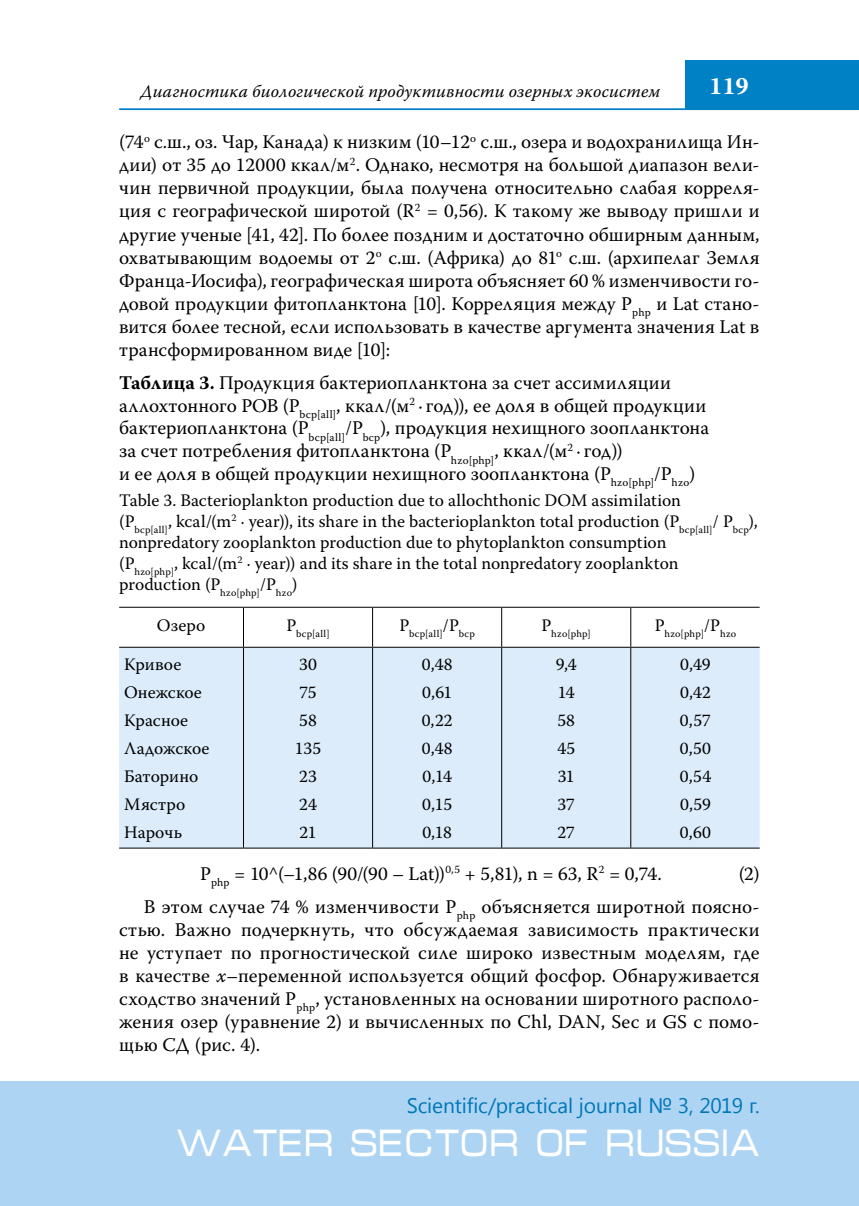
<style>
.page{position:relative;width:859px;height:1206px;background:#fff}
.page>*{position:absolute;margin:0;border:0;box-sizing:border-box;transform-origin:0 0}
.t1{font:38.5px "Micra C";color:#fff;scale:.83 1}
.t2{font:700 24.5px "Warnock Pro";color:#fff}
.t3{font:21px "Segoe UI";letter-spacing:-.005em;color:#0077b6}
.t4{font:19.25px/23.1px "Warnock Pro";letter-spacing:.005em;color:#000;text-align:justify}
.t5{font:17.5px/28px "Warnock Pro";letter-spacing:.005em;color:#000}
.t6{font:italic 17.5px "Warnock Pro";letter-spacing:.01em;color:#000}
.t7{font:10.15px "Warnock Pro";letter-spacing:.025em;color:#000}
.s1{font-weight:700}
.s2{font-style:italic}
</style>
<div class="page">
<hr style="left:119px;top:108px;width:739px;height:2px;background:#0080c5">
<div style="left:685px;top:60px;width:173px;height:50px;background:#0080c5"></div>
<div style="left:0;top:1081px;width:858px;height:124px;background:#add4f3"></div>
<div style="left:119px;top:648px;width:640px;height:199px;background:#dcecfa"></div>
<hr style="left:119px;top:607px;width:124px;height:1px;background:#000">
<hr style="left:243px;top:607px;width:129px;height:1px;background:#000">
<hr style="left:372px;top:607px;width:129px;height:1px;background:#000">
<hr style="left:501px;top:607px;width:129px;height:1px;background:#000">
<hr style="left:630px;top:607px;width:129px;height:1px;background:#000">
<hr style="left:119px;top:647px;width:124px;height:1px;background:#000">
<hr style="left:243px;top:647px;width:129px;height:1px;background:#000">
<hr style="left:372px;top:647px;width:129px;height:1px;background:#000">
<hr style="left:501px;top:647px;width:129px;height:1px;background:#000">
<hr style="left:630px;top:647px;width:129px;height:1px;background:#000">
<hr style="left:119px;top:847px;width:124px;height:1px;background:#000">
<hr style="left:243px;top:847px;width:129px;height:1px;background:#000">
<hr style="left:372px;top:847px;width:129px;height:1px;background:#000">
<hr style="left:501px;top:847px;width:129px;height:1px;background:#000">
<hr style="left:630px;top:847px;width:129px;height:1px;background:#000">
<hr style="left:243px;top:607px;width:1px;height:40px;background:#000">
<hr style="left:372px;top:607px;width:1px;height:40px;background:#000">
<hr style="left:501px;top:607px;width:1px;height:40px;background:#000">
<hr style="left:630px;top:607px;width:1px;height:40px;background:#000">
<hr style="left:243px;top:647px;width:1px;height:200px;background:#000">
<hr style="left:372px;top:647px;width:1px;height:200px;background:#000">
<hr style="left:501px;top:647px;width:1px;height:200px;background:#000">
<hr style="left:630px;top:647px;width:1px;height:200px;background:#000">
<p class="t6" style="left:141px;top:80px;width:520px">Диагностика биологической продуктивности озерных экосистем</p>
<p class="t2" style="left:708px;top:71px;width:41px">119</p>
<p class="t4" style="left:119px;top:130px;width:641px">(74<sup>о</sup> с.ш., оз. Чар, Канада) к низким (10–12<sup>о</sup> с.ш., озера и водохранилища Ин&shy;дии) от 35 до 12000 ккал/м<sup>2</sup>. Однако, несмотря на большой диапазон вели&shy;чин первичной продукции, была получена относительно слабая корреля&shy;ция с географической широтой (R<sup>2</sup> = 0,56). К такому же выводу пришли и другие ученые [41, 42]. По более поздним и достаточно обширным данным, охватывающим водоемы от 2<sup>о</sup> с.ш. (Африка) до 81<sup>о</sup> с.ш. (архипелаг Земля Франца-Иосифа), географическая широта объясняет 60 % изменчивости го&shy;довой продукции фитопланктона [10]. Корреляция между P<sub>php</sub> и Lat стано&shy;вится более тесной, если использовать в качестве аргумента значения Lat в трансформированном виде [10]:</p>
<p class="t4" style="left:119px;top:371px;width:591px;text-align:left"><span class="s1">Таблица 3.</span> Продукция бактериопланктона за счет ассимиляции аллохтонного РОВ (P<sub>bcp[all]</sub>, ккал/(м<sup>2</sup> ∙ год)), ее доля в общей продукции бактериопланктона (P<sub>bcp[all]</sub>/P<sub>bcp</sub>), продукция нехищного зоопланктона за счет потребления фитопланктона (P<sub>hzo[php]</sub>, ккал/(м<sup>2</sup> ∙ год))<br>и ее доля в общей продукции нехищного зоопланктона (P<sub>hzo[php]</sub>/P<sub>hzo</sub>)</p>
<p class="t5" style="left:119px;top:489px;width:640px;line-height:21px">Table 3. Bacterioplankton production due to allochthonic DOM assimilation<br>(P<sub>bcp[all]</sub>, kcal/(m<sup>2</sup> ∙ year)), its share in the bacterioplankton total production (P<sub>bcp[all]</sub>/ P<sub>bcp</sub>), nonpredatory zooplankton production due to phytoplankton consumption<br>(P<sub>hzo[php]</sub>, kcal/(m<sup>2</sup> ∙ year)) and its share in the total nonpredatory zooplankton production (P<sub>hzo[php]</sub>/P<sub>hzo</sub>)</p>
<p class="t5" style="left:157px;top:611px;width:50px">Озеро</p>
<p class="t7" style="left:286px;top:627px;width:45px"><sup>P</sup>bcp[all]</p>
<p class="t7" style="left:399px;top:627px;width:77px"><sup>P</sup>bcp[all]<sup>/P</sup>bcp</p>
<p class="t7" style="left:541px;top:627px;width:51px"><sup>P</sup>hzo[php]</p>
<p class="t7" style="left:654px;top:627px;width:83px"><sup>P</sup>hzo[php]<sup>/P</sup>hzo</p>
<p class="t5" style="left:124px;top:650px;width:87px">Кривое<br>Онежское<br>Красное<br>Ладожское<br>Баторино<br>Мястро<br>Нарочь</p>
<p class="t5" style="left:295px;top:650px;width:28px">30<br>75<br>58<br>135<br>23<br>24<br>21</p>
<p class="t5" style="left:421px;top:650px;width:32px;text-align:justify">0,48<br>0,61<br>0,22<br>0,48<br>0,14<br>0,15<br>0,18</p>
<p class="t5" style="left:555px;top:650px;width:22px">9,4<br>14<br>58<br>45<br>31<br>37<br>27</p>
<p class="t5" style="left:679px;top:650px;width:33px;text-align:justify">0,49<br>0,42<br>0,57<br>0,50<br>0,54<br>0,59<br>0,60</p>
<p class="t4" style="left:200px;top:861px;width:463px">P<sub>php</sub> = 10^(–1,86 (90/(90 – Lat))<sup>0,5</sup> + 5,81), n = 63, R<sup>2</sup> = 0,74.</p>
<p class="t4" style="left:144px;top:856px;width:617px;line-height:33.1px;text-align:right">(2)<br>В этом случае 74 % изменчивости P<sub>php</sub> объясняется широтной поясно-</p>
<p class="t4" style="left:119px;top:917px;width:641px">стью. Важно подчеркнуть, что обсуждаемая зависимость практически не уступает по прогностической силе широко известным моделям, где в качестве <span class="s2">х</span>–переменной используется общий фосфор. Обнаруживается сходство значений P<sub>php</sub>, установленных на основании широтного располо&shy;жения озер (уравнение 2) и вычисленных по Chl, DAN, Sec и GS с помо&shy;щью СД (рис. 4).</p>
<p class="t3" style="left:406px;top:1090px;width:354px">scientific/practical journal № 3, 2019 г.</p>
<h1 class="t1" style="left:175px;top:1126px;width:705px">WATER SECTOR OF RUSSIA</h1>
</div>
